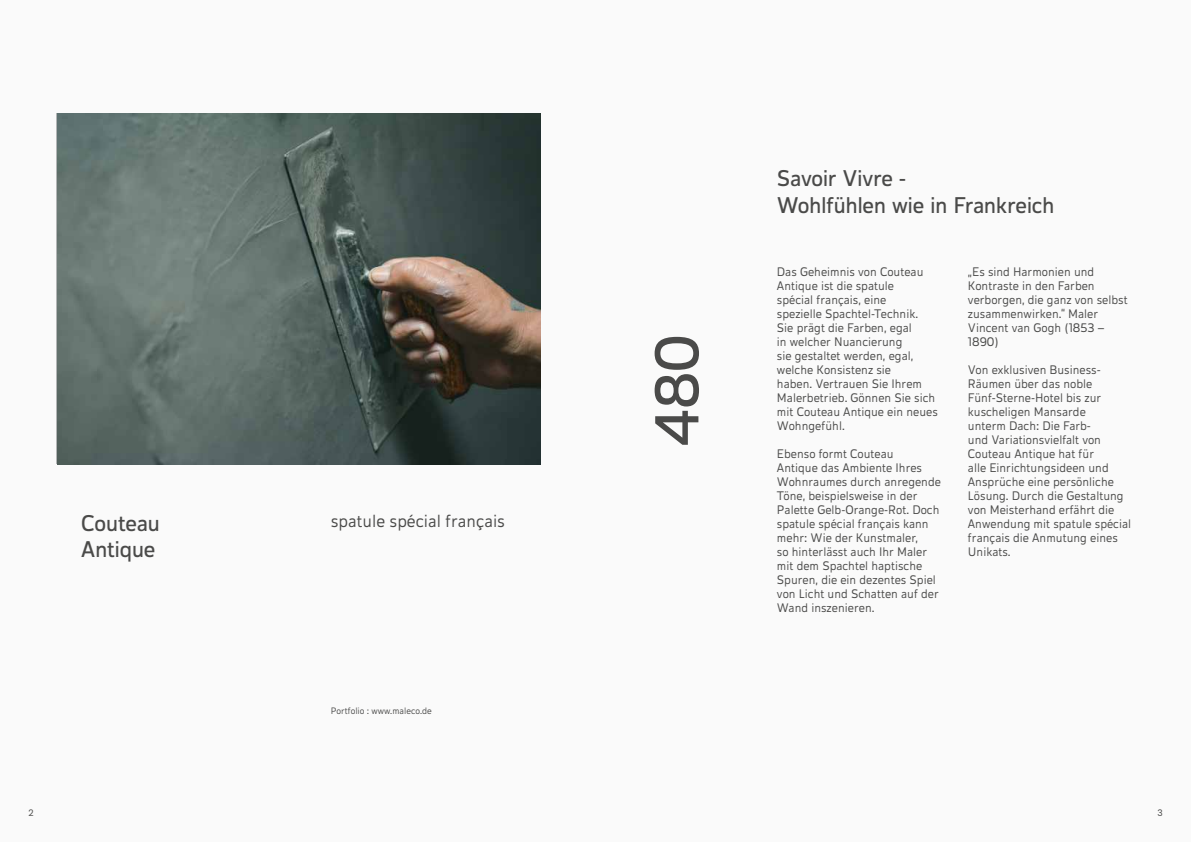
<style>
.page{position:relative;width:1191px;height:842px;background:#fafafa}
.page>*{position:absolute;margin:0;border:0;box-sizing:border-box;transform-origin:0 0}
.t1{font:500 60px "EB Corp";color:#4a4a49}
.t2{font:500 22px/26.4px "EB Corp";letter-spacing:-.02em;color:#4a4a49}
.t3{font:17px "EB Corp";color:#4a4a49}
.t4{font:12px/14px "EB Corp";color:#4a4a49}
.t5{font:9px "EB Corp";color:#4a4a49}
.t6{font:9px "Poppins";color:#4a4a49}
</style>
<div class="page">
<img style="left:58px;top:113px;width:482px;height:351px">
<h2 class="t2" style="left:81px;top:509px;width:80px">Couteau</h2>
<h3 class="t3" style="left:331px;top:510px;width:176px">spatule spécial français</h3>
<h2 class="t2" style="left:81px;top:536px;width:76px">Antique</h2>
<p class="t5" style="left:331px;top:705px;width:102px">Portfolio : www.maleco.de</p>
<h1 class="t1" style="left:638px;top:446px;width:114px;rotate:-90deg">480</h1>
<h2 class="t2" style="left:777px;top:165px;width:279px">Savoir Vivre -<br>Wohlfühlen wie in Frankreich</h2>
<p class="t4" style="left:777px;top:264px;width:162px">Das Geheimnis von Couteau<br>Antique ist die spatule<br>spécial français, eine<br>spezielle Spachtel-Technik.<br>Sie prägt die Farben, egal<br>in welcher Nuancierung<br>sie gestaltet werden, egal, welche Konsistenz sie<br>haben. Vertrauen Sie Ihrem<br>Malerbetrieb. Gönnen Sie sich mit Couteau Antique ein neues<br>Wohngefühl.</p>
<p class="t4" style="left:777px;top:446px;width:166px">Ebenso formt Couteau<br>Antique das Ambiente Ihres<br>Wohnraumes durch anregende<br>Töne, beispielsweise in der<br>Palette Gelb-Orange-Rot. Doch spatule spécial français kann mehr: Wie der Kunstmaler,<br>so hinterlässt auch Ihr Maler mit dem Spachtel haptische<br>Spuren, die ein dezentes Spiel von Licht und Schatten auf der<br>Wand inszenieren.</p>
<p class="t4" style="left:968px;top:264px;width:161px">„Es sind Harmonien und<br>Kontraste in den Farben verborgen, die ganz von selbst zusammenwirken.“ Maler<br>Vincent van Gogh (1853 –<br>1890)</p>
<p class="t4" style="left:968px;top:362px;width:165px">Von exklusiven Business-<br>Räumen über das noble<br>Fünf-Sterne-Hotel bis zur kuscheligen Mansarde<br>unterm Dach: Die Farb-<br>und Variationsvielfalt von<br>Couteau Antique hat für<br>alle Einrichtungsideen und<br>Ansprüche eine persönliche<br>Lösung. Durch die Gestaltung von Meisterhand erfährt die<br>Anwendung mit spatule spécial français die Anmutung eines<br>Unikats.</p>
<p class="t6" style="left:28px;top:807px;width:7px">2</p>
<p class="t6" style="left:1157px;top:807px;width:7px">3</p>
</div>
